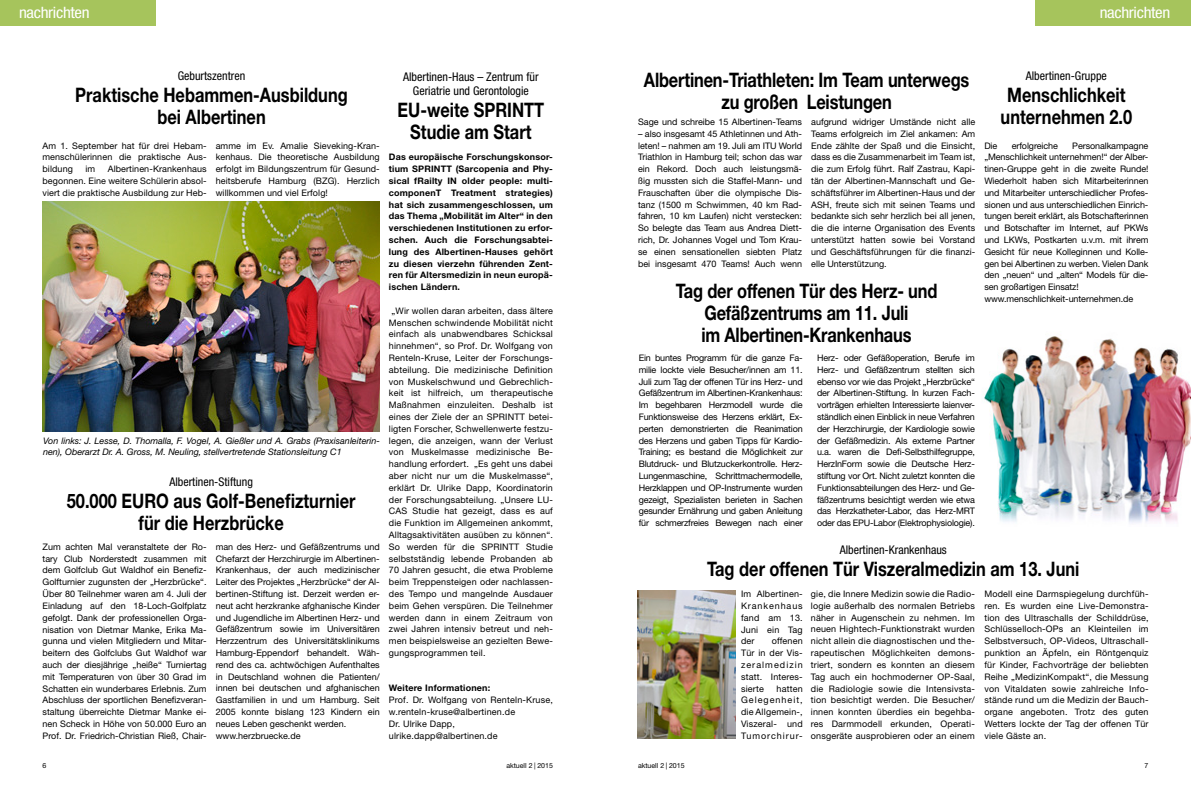
<style>
.page{position:relative;width:1191px;height:794px;background:#fff}
.page>*{position:absolute;margin:0;border:0;box-sizing:border-box;transform-origin:0 0}
.t1{font:700 20px/22px "Helvetica Neue";color:#000;text-align:center;scale:.82 1}
.t2{font:condensed 15.7px "Helvetica Neue";letter-spacing:-.02em;color:#fff;scale:1.08 1}
.t3{font:condensed 12px/14.4px "Helvetica Neue";color:#000;text-align:center}
.t4{font:9px/11.8px "Helvetica Neue";color:#000;text-align:justify}
.t5{font:700 9px/11.8px "Helvetica Neue";letter-spacing:.02em;color:#000;text-align:justify}
.t6{font:italic 9px/11.8px "Helvetica Neue";color:#000}
.t7{font:9px/11.8px "Helvetica Neue";letter-spacing:.02em;color:#000}
.t8{font:7px "Helvetica Neue";color:#000}
</style>
<div class="page">
<div style="left:0;top:0;width:156px;height:26px;background:#a6c45c"></div>
<div style="left:1035px;top:0;width:156px;height:26px;background:#a6c45c"></div>
<img style="left:43px;top:201px;width:337px;height:231px">
<img style="left:638px;top:590px;width:97px;height:148px">
<img style="left:984px;top:336px;width:207px;height:187px">
<h2 class="t2" style="left:19px;top:3px;width:67px">nachrichten</h2>
<h2 class="t2" style="left:1099px;top:3px;width:67px">nachrichten</h2>
<h3 class="t3" style="left:178px;top:69px;width:69px">Geburtszentren</h3>
<h1 class="t1" style="left:75px;top:84px;width:334px">Praktische Hebammen-Ausbildung bei Albertinen</h1>
<p class="t4" style="left:43px;top:139px;width:166px">Am 1. September hat für drei Hebam&shy;menschülerinnen die praktische Aus&shy;bildung</p>
<h1 class="t1" style="left:644px;top:68px;width:398px">Albertinen-Triathleten: Im Team unterwegs zu großen Leistungen</h1>
<h3 class="t3" style="left:1025px;top:69px;width:83px">Albertinen-Gruppe</h3>
<h3 class="t3" style="left:403px;top:69px;width:137px">Albertinen-Haus – Zentrum für<br>Geriatrie und Gerontologie</h3>
<h1 class="t1" style="left:397px;top:99px;width:180px">EU-weite SPRINTT<br>Studie am Start</h1>
<p class="t5" style="left:389px;top:151px;width:166px">Das europäische Forschungskonsor&shy;tium SPRINTT (Sarcopenia and Phy&shy;sical fRailty IN older people: multi&shy;componenT Treatment strategies) hat sich zusammengeschlossen, um das Thema „Mobilität im Alter“ in den verschiedenen Institutionen zu erfor&shy;schen. Auch die Forschungsabtei&shy;lung des Albertinen-Hauses gehört zu diesen vierzehn führenden Zent&shy;ren für Altersmedizin in neun europä&shy;ischen Ländern.</p>
<p class="t4" style="left:389px;top:304px;width:166px">„Wir wollen daran arbeiten, dass ältere Menschen schwindende Mobilität nicht einfach als unabwendbares Schicksal hinnehmen“, so Prof. Dr. Wolfgang von Renteln-Kruse, Leiter der Forschungs&shy;abteilung. Die medizinische Definition von Muskelschwund und Gebrechlich&shy;keit ist hilfreich, um therapeutische Maßnahmen einzuleiten. Deshalb ist eines der Ziele der an SPRINTT betei&shy;ligten Forscher, Schwellenwerte festzu&shy;legen, die anzeigen, wann der Verlust von Muskelmasse medizinische Be&shy;handlung erfordert. „Es geht uns dabei aber nicht nur um die Muskelmasse“, erklärt Dr. Ulrike Dapp, Koordinatorin der Forschungsabteilung. „Unsere LU-CAS Studie hat gezeigt, dass es auf die Funktion im Allgemeinen ankommt, Alltagsaktivitäten ausüben zu können“.<br>So werden für die SPRINTT Studie selbstständig lebende Probanden ab 70 Jahren gesucht, die etwa Probleme beim Treppensteigen oder nachlassen&shy;des Tempo und mangelnde Ausdauer beim Gehen verspüren. Die Teilnehmer werden dann in einem Zeitraum von zwei Jahren intensiv betreut und neh&shy;men beispielsweise an gezielten Bewe&shy;gungsprogrammen teil.</p>
<p class="t5" style="left:389px;top:682px;width:103px">Weitere Informationen:</p>
<p class="t7" style="left:389px;top:694px;width:166px">Prof. Dr. Wolfgang von Renteln-Kruse, w.renteln-kruse@albertinen.de<br>Dr. Ulrike Dapp, ulrike.dapp@albertinen.de</p>
<h1 class="t1" style="left:1000px;top:84px;width:162px">Menschlichkeit unternehmen 2.0</h1>
<p class="t4" style="left:638px;top:116px;width:166px">Sage und schreibe 15 Albertinen-Teams</p>
<p class="t4" style="left:638px;top:127px;width:166px">– also insgesamt 45 Athletinnen und Ath&shy;leten! – nahmen am 19. Juli am ITU World Triathlon in Hamburg teil; schon das war ein Rekord. Doch auch leistungsmä&shy;ßig mussten sich die Staffel-Mann- und Frauschaften über die olympische Dis&shy;tanz (1500 m Schwimmen, 40 km Rad&shy;fahren, 10 km Laufen) nicht verstecken:<br>So belegte das Team aus Andrea Diett&shy;rich, Dr. Johannes Vogel und Tom Krau&shy;se einen sensationellen siebten Platz bei insgesamt 470 Teams! Auch wenn</p>
<p class="t4" style="left:811px;top:116px;width:166px">aufgrund widriger Umstände nicht alle Teams erfolgreich im Ziel ankamen: Am Ende zählte der Spaß und die Einsicht, dass es die Zusammenarbeit im Team ist, die zum Erfolg führt. Ralf Zastrau, Kapi&shy;tän der Albertinen-Mannschaft und Ge&shy;schäftsführer im Albertinen-Haus und der ASH, freute sich mit seinen Teams und bedankte sich sehr herzlich bei all jenen, die die interne Organisation des Events unterstützt hatten sowie bei Vorstand und Geschäftsführungen für die finanzi&shy;elle Unterstützung.</p>
<p class="t4" style="left:216px;top:139px;width:166px">amme im Ev. Amalie Sieveking-Kran&shy;kenhaus. Die theoretische Ausbildung erfolgt im Bildungszentrum für Gesund&shy;heitsberufe Hamburg (BZG). Herzlich willkommen und viel Erfolg!</p>
<p class="t4" style="left:984px;top:139px;width:14px">Die</p>
<p class="t4" style="left:1011px;top:139px;width:48px">erfolgreiche</p>
<p class="t4" style="left:984px;top:139px;width:166px;text-align:left;text-indent:88px">Personalkampagne „Menschlichkeit unternehmen!“ der Alber&shy;tinen-Gruppe geht in die zweite Runde!<br>Wiederholt haben sich Mitarbeiterinnen und Mitarbeiter unterschiedlicher Profes&shy;sionen und aus unterschiedlichen Einrich&shy;tungen bereit erklärt, als Botschafterinnen und Botschafter im Internet, auf PKWs und LKWs, Postkarten u.v.m. mit ihrem Gesicht für neue Kolleginnen und Kolle&shy;gen bei Albertinen zu werben. Vielen Dank den „neuen“ und „alten“ Models für die&shy;sen großartigen Einsatz! www.menschlichkeit-unternehmen.de</p>
<p class="t4" style="left:43px;top:163px;width:166px;text-indent:65px">Albertinen-Krankenhaus begonnen. Eine weitere Schülerin absol&shy;viert die praktische Ausbildung zur Heb-</p>
<p class="t4" style="left:85px;top:163px;width:11px">im</p>
<h1 class="t1" style="left:676px;top:280px;width:320px">Tag der offenen Tür des Herz- und<br>Gefäßzentrums am 11. Juli<br>im Albertinen-Krankenhaus</h1>
<p class="t4" style="left:638px;top:352px;width:166px">Ein buntes Programm für die ganze Fa&shy;milie lockte viele Besucher/innen am 11.<br>Juli zum Tag der offenen Tür ins Herz- und Gefäßzentrum im Albertinen-Krankenhaus:<br>Im begehbaren Herzmodell wurde die Funktionsweise des Herzens erklärt, Ex&shy;perten demonstrierten die Reanimation des Herzens und gaben Tipps für Kardio-Training; es bestand die Möglichkeit zur Blutdruck- und Blutzuckerkontrolle. Herz-Lungenmaschine, Schrittmachermodelle, Herzklappen und OP-Instrumente wurden gezeigt, Spezialisten berieten in Sachen gesunder Ernährung und gaben Anleitung für schmerzfreies Bewegen nach einer</p>
<p class="t4" style="left:817px;top:352px;width:159px">Herz- oder Gefäßoperation, Berufe im Herz- und Gefäßzentrum stellten sich ebenso vor wie das Projekt „Herzbrücke“ der Albertinen-Stiftung. In kurzen Fach&shy;vorträgen erhielten Interessierte laienver&shy;ständlich einen Einblick in neue Verfahren der Herzchirurgie, der Kardiologie sowie der Gefäßmedizin. Als externe Partner u.a. waren die Defi-Selbsthilfegruppe, HerzInForm sowie die Deutsche Herz&shy;stiftung vor Ort. Nicht zuletzt konnten die Funktionsabteilungen des Herz- und Ge&shy;fäßzentrums besichtigt werden wie etwa das Herzkatheter-Labor, das Herz-MRT oder das EPU-Labor (Elektrophysiologie).</p>
<p class="t6" style="left:43px;top:434px;width:338px">Von links: J. Lesse, D. Thomalla, F. Vogel, A. Gießler und A. Grabs (Praxisanleiterin&shy;nen), Oberarzt Dr. A. Gross, M. Neuling, stellvertretende Stationsleitung C1</p>
<h3 class="t3" style="left:169px;top:474px;width:85px">Albertinen-Stiftung</h3>
<h1 class="t1" style="left:67px;top:489px;width:353px">50.000 EURO aus Golf-Benefizturnier für die Herzbrücke</h1>
<p class="t4" style="left:43px;top:540px;width:166px">Zum achten Mal veranstaltete der Ro&shy;tary Club Norderstedt zusammen mit dem Golfclub Gut Waldhof ein Benefiz-Golfturnier zugunsten der „Herzbrücke“.<br>Über 80 Teilnehmer waren am 4. Juli der Einladung auf den 18-Loch-Golfplatz gefolgt. Dank der professionellen Orga&shy;nisation von Dietmar Manke, Erika Ma&shy;gunna und vielen Mitgliedern und Mitar&shy;beitern des Golfclubs Gut Waldhof war auch der diesjährige „heiße“ Turniertag mit Temperaturen von über 30 Grad im Schatten ein wunderbares Erlebnis. Zum Abschluss der sportlichen Benefizveran&shy;staltung überreichte Dietmar Manke ei&shy;nen Scheck in Höhe von 50.000 Euro an Prof. Dr. Friedrich-Christian Rieß, Chair-</p>
<p class="t4" style="left:216px;top:540px;width:166px;text-align:left">man des Herz- und Gefäßzentrums und Chefarzt der Herzchirurgie im Albertinen-Krankenhaus, der auch medizinischer Leiter des Projektes „Herzbrücke“ der Al&shy;bertinen-Stiftung ist. Derzeit werden er&shy;neut acht herzkranke afghanische Kinder und Jugendliche im Albertinen Herz- und Gefäßzentrum sowie im Universitären Herzzentrum des Universitätsklinikums Hamburg-Eppendorf behandelt. Wäh&shy;rend des ca. achtwöchigen Aufenthaltes in Deutschland wohnen die Patienten/ innen bei deutschen und afghanischen Gastfamilien in und um Hamburg. Seit 2005 konnte bislang 123 Kindern ein neues Leben geschenkt werden. www.herzbruecke.de</p>
<h3 class="t3" style="left:839px;top:542px;width:109px">Albertinen-Krankenhaus</h3>
<h1 class="t1" style="left:707px;top:557px;width:456px">Tag der offenen Tür Viszeralmedizin am 13. Juni</h1>
<p class="t4" style="left:741px;top:588px;width:63px">Im Albertinen-Krankenhaus fand am 13.<br>Juni ein Tag der</p>
<p class="t4" style="left:811px;top:588px;width:166px">gie, die Innere Medizin sowie die Radio&shy;logie außerhalb des normalen Betriebs näher in Augenschein zu nehmen. Im neuen Hightech-Funktionstrakt wurden nicht allein die diagnostischen und the&shy;rapeutischen Möglichkeiten demons&shy;triert, sondern es konnten an diesem Tag auch ein hochmoderner OP-Saal, die Radiologie sowie die Intensivsta&shy;tion besichtigt werden. Die Besucher/ innen konnten überdies ein begehba&shy;res Darmmodell erkunden, Operati&shy;onsgeräte ausprobieren oder an einem</p>
<p class="t4" style="left:984px;top:588px;width:166px">Modell eine Darmspiegelung durchfüh&shy;ren. Es wurden eine Live-Demonstra&shy;tion des Ultraschalls der Schilddrüse, Schlüsselloch-OPs an Kleinteilen im Selbstversuch, OP-Videos, Ultraschall&shy;punktion an Äpfeln, ein Röntgenquiz für Kinder, Fachvorträge der beliebten Reihe „MedizinKompakt“, die Messung von Vitaldaten sowie zahlreiche Info&shy;stände rund um die Medizin der Bauch&shy;organe angeboten. Trotz des guten Wetters lockte der Tag der offenen Tür viele Gäste an.</p>
<p class="t4" style="left:741px;top:635px;width:63px;text-indent:31px">offenen Tür in der Vis&shy;zeralmedizin statt. Interes&shy;sierte</p>
<p class="t4" style="left:741px;top:682px;width:63px;text-indent:35px">hatten Gelegenheit, die Allgemein-, Viszeral- und Tumorchirur-</p>
<p class="t8" style="left:43px;top:761px;width:5px">6</p>
<p class="t8" style="left:506px;top:761px;width:48px">aktuell 2 | 2015</p>
<p class="t8" style="left:638px;top:761px;width:48px">aktuell 2 | 2015</p>
<p class="t8" style="left:1144px;top:761px;width:5px">7</p>
</div>
